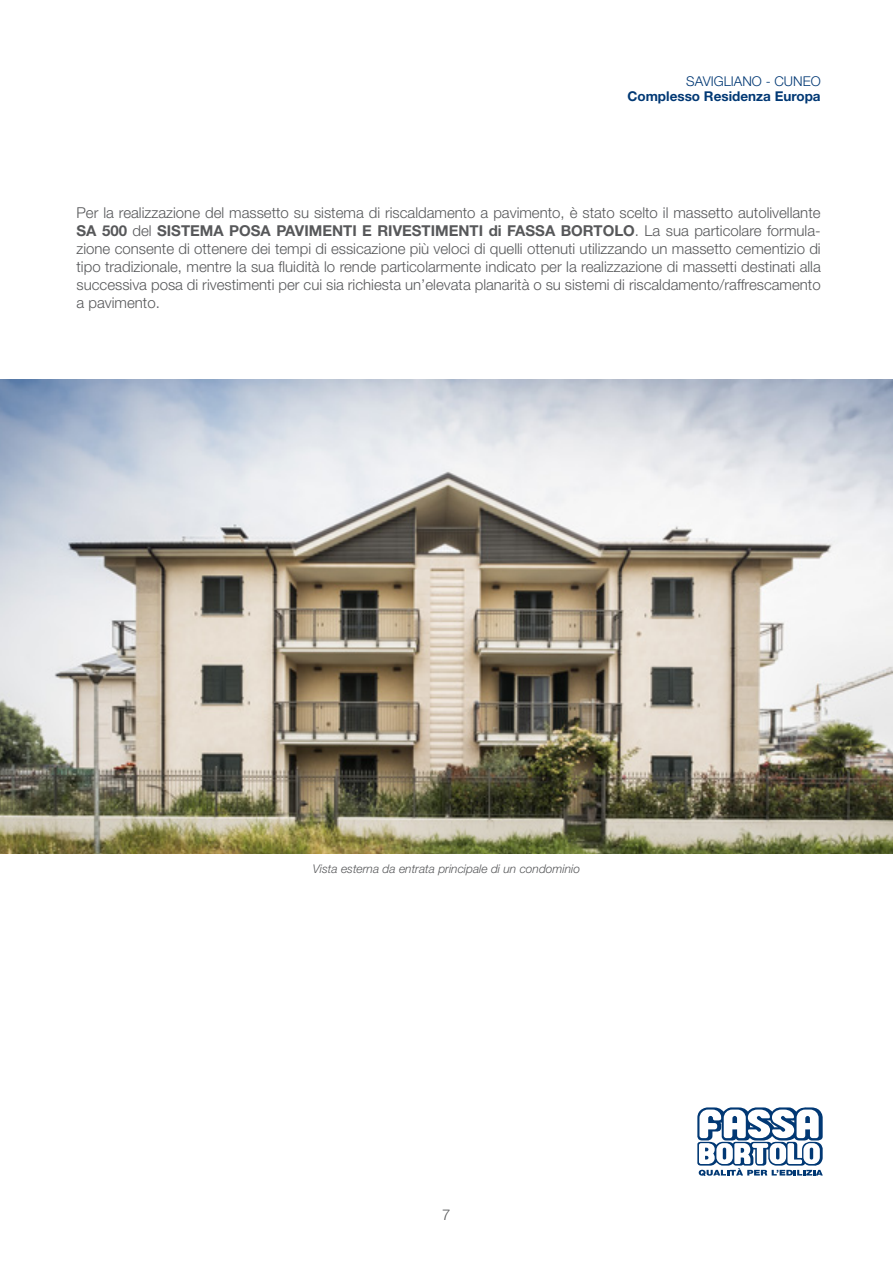
<style>
.page{position:relative;width:893px;height:1263px;background:#fff}
.page>*{position:absolute;margin:0;border:0;box-sizing:border-box;transform-origin:0 0}
.Testo_Normale{font:300 15px/18px "Helvetica Neue LT Std";color:#57585a;text-align:justify}
.t1{font:700 13.5px "Helvetica Neue LT Std";color:#013874}
.t2{font:300 13.5px "Helvetica Neue LT Std";color:#013874}
.Didascalia{font:italic 300 12px "Helvetica Neue LT Std";color:#57585a}
.s1{font-weight:700}
</style>
<div class="page">
<svg style="left:697px;top:1107px;width:126px;height:69px"></svg>
<img style="left:0;top:379px;width:893px;height:475px">
<p class="t2" style="left:686px;top:73px;width:136px">SAVIGLIANO - CUNEO</p>
<p class="t1" style="left:627px;top:88px;width:195px">Complesso Residenza Europa</p>
<p class="Testo_Normale" style="left:77px;top:203px;width:746px">Per la realizzazione del massetto su sistema di riscaldamento a pavimento, è stato scelto il massetto autolivellante <span class="s1">SA 500</span> del <span class="s1">SISTEMA POSA PAVIMENTI E RIVESTIMENTI di FASSA BORTOLO</span>. La sua particolare formula&shy;zione consente di ottenere dei tempi di essicazione più veloci di quelli ottenuti utilizzando un massetto cementizio di tipo tradizionale, mentre la sua fluidità lo rende particolarmente indicato per la realizzazione di massetti destinati alla successiva posa di rivestimenti per cui sia richiesta un’elevata planarità o su sistemi di riscaldamento/raffrescamento a pavimento.</p>
<p class="Didascalia" style="left:313px;top:861px;width:269px">Vista esterna da entrata principale di un condominio</p>
<p class="Testo_Normale" style="left:442px;top:1205px;width:10px">7</p>
</div>
